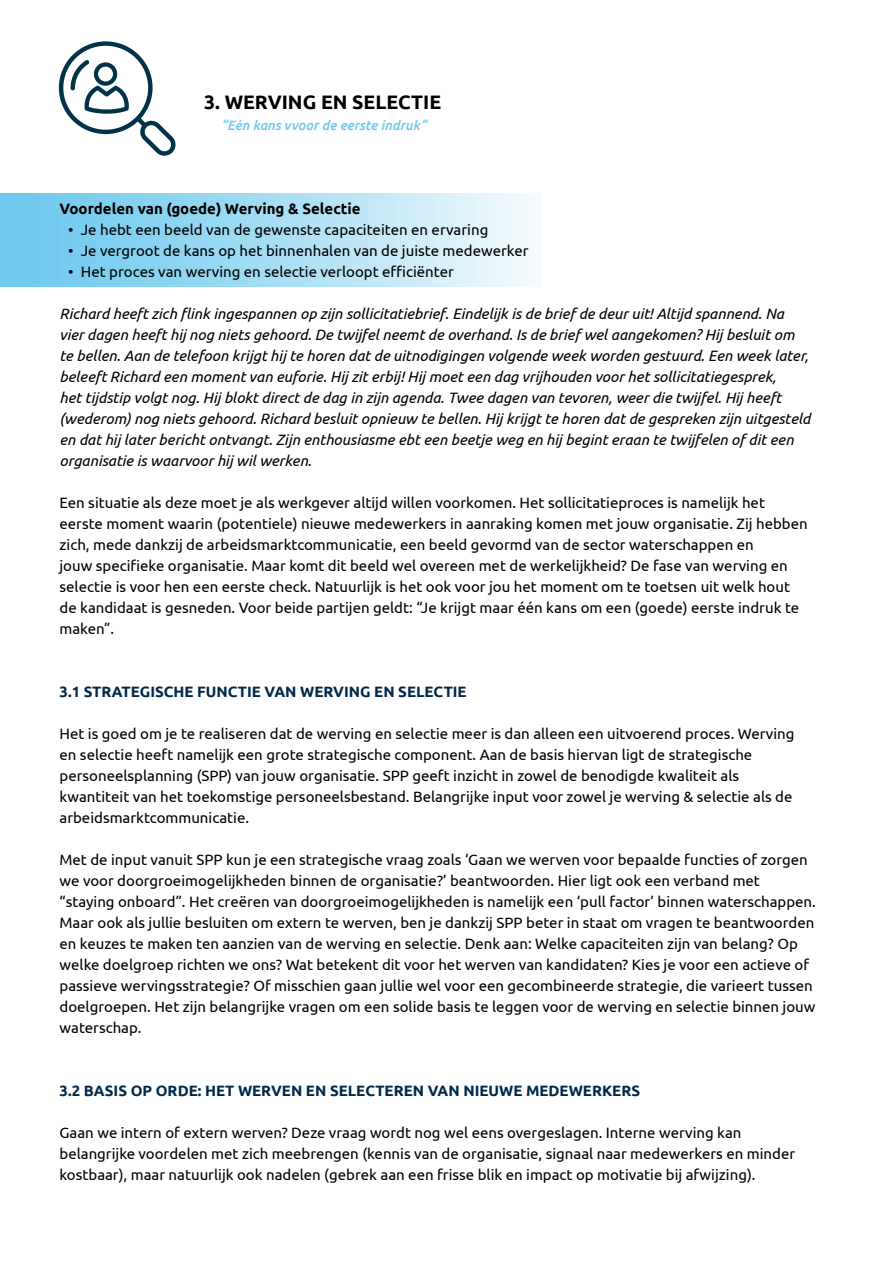
<style>
.page{position:relative;width:893px;height:1263px;background:#fff}
.page>*{position:absolute;margin:0;border:0;box-sizing:border-box;transform-origin:0 0}
.t1{font:700 19.5px "Ubuntu";color:#000}
.t2{font:15px/21px "Ubuntu";color:#000}
.t3{font:italic 15px/21px "Ubuntu";color:#000}
.t4{font:700 15px "Ubuntu";color:#00284b}
.t5{font:700 15px "Ubuntu";color:#000}
.t6{font:italic 500 13.5px "Ubuntu";color:#6ec9ee}
</style>
<div class="page">
<div style="left:0;top:193px;width:542px;height:94px;background:linear-gradient(to right,#63c5ec,#f0f9fd)"></div>
<svg style="left:59px;top:41px;width:117px;height:115px"></svg>
<h1 class="t1" style="left:204px;top:90px;width:239px">3. WERVING EN SELECTIE</h1>
<p class="t6" style="left:221px;top:117px;width:207px">“Eén kans vvoor de eerste indruk”</p>
<p class="t5" style="left:60px;top:200px;width:303px">Voordelen van (goede) Werving &amp; Selectie</p>
<p class="t2" style="left:68px;top:219px;width:422px">• Je hebt een beeld van de gewenste capaciteiten en ervaring</p>
<p class="t2" style="left:68px;top:240px;width:462px">• Je vergroot de kans op het binnenhalen van de juiste medewerker</p>
<p class="t2" style="left:68px;top:261px;width:387px">• Het proces van werving en selectie verloopt efficiënter</p>
<p class="t3" style="left:60px;top:303px;width:752px">Richard heeft zich flink ingespannen op zijn sollicitatiebrief. Eindelijk is de brief de deur uit! Altijd spannend. Na vier dagen heeft hij nog niets gehoord. De twijfel neemt de overhand. Is de brief wel aangekomen? Hij besluit om te bellen. Aan de telefoon krijgt hij te horen dat de uitnodigingen volgende week worden gestuurd. Een week later, beleeft Richard een moment van euforie. Hij zit erbij! Hij moet een dag vrijhouden voor het sollicitatiegesprek,<br>het tijdstip volgt nog. Hij blokt direct de dag in zijn agenda. Twee dagen van tevoren, weer die twijfel. Hij heeft (wederom) nog niets gehoord. Richard besluit opnieuw te bellen. Hij krijgt te horen dat de gespreken zijn uitgesteld en dat hij later bericht ontvangt. Zijn enthousiasme ebt een beetje weg en hij begint eraan te twijfelen of dit een organisatie is waarvoor hij wil werken.</p>
<p class="t2" style="left:60px;top:492px;width:750px">Een situatie als deze moet je als werkgever altijd willen voorkomen. Het sollicitatieproces is namelijk het eerste moment waarin (potentiele) nieuwe medewerkers in aanraking komen met jouw organisatie. Zij hebben zich, mede dankzij de arbeidsmarktcommunicatie, een beeld gevormd van de sector waterschappen en<br>jouw specifieke organisatie. Maar komt dit beeld wel overeen met de werkelijkheid? De fase van werving en selectie is voor hen een eerste check. Natuurlijk is het ook voor jou het moment om te toetsen uit welk hout de kandidaat is gesneden. Voor beide partijen geldt: “Je krijgt maar één kans om een (goede) eerste indruk te maken”.</p>
<p class="t4" style="left:60px;top:683px;width:409px">3.1 STRATEGISCHE FUNCTIE VAN WERVING EN SELECTIE</p>
<p class="t2" style="left:60px;top:723px;width:736px">Het is goed om je te realiseren dat de werving en selectie meer is dan alleen een uitvoerend proces. Werving en selectie heeft namelijk een grote strategische component. Aan de basis hiervan ligt de strategische personeelsplanning (SPP) van jouw organisatie. SPP geeft inzicht in zowel de benodigde kwaliteit als kwantiteit van het toekomstige personeelsbestand. Belangrijke input voor zowel je werving &amp; selectie als de arbeidsmarktcommunicatie.</p>
<p class="t2" style="left:60px;top:849px;width:758px">Met de input vanuit SPP kun je een strategische vraag zoals ‘Gaan we werven voor bepaalde functies of zorgen we voor doorgroeimogelijkheden binnen de organisatie?’ beantwoorden. Hier ligt ook een verband met “staying onboard”. Het creëren van doorgroeimogelijkheden is namelijk een ‘pull factor’ binnen waterschappen.<br>Maar ook als jullie besluiten om extern te werven, ben je dankzij SPP beter in staat om vragen te beantwoorden en keuzes te maken ten aanzien van de werving en selectie. Denk aan: Welke capaciteiten zijn van belang? Op welke doelgroep richten we ons? Wat betekent dit voor het werven van kandidaten? Kies je voor een actieve of passieve wervingsstrategie? Of misschien gaan jullie wel voor een gecombineerde strategie, die varieert tussen doelgroepen. Het zijn belangrijke vragen om een solide basis te leggen voor de werving en selectie binnen jouw waterschap.</p>
<p class="t4" style="left:60px;top:1082px;width:582px">3.2 BASIS OP ORDE: HET WERVEN EN SELECTEREN VAN NIEUWE MEDEWERKERS</p>
<p class="t2" style="left:60px;top:1122px;width:737px">Gaan we intern of extern werven? Deze vraag wordt nog wel eens overgeslagen. Interne werving kan belangrijke voordelen met zich meebrengen (kennis van de organisatie, signaal naar medewerkers en minder kostbaar), maar natuurlijk ook nadelen (gebrek aan een frisse blik en impact op motivatie bij afwijzing).</p>
</div>
